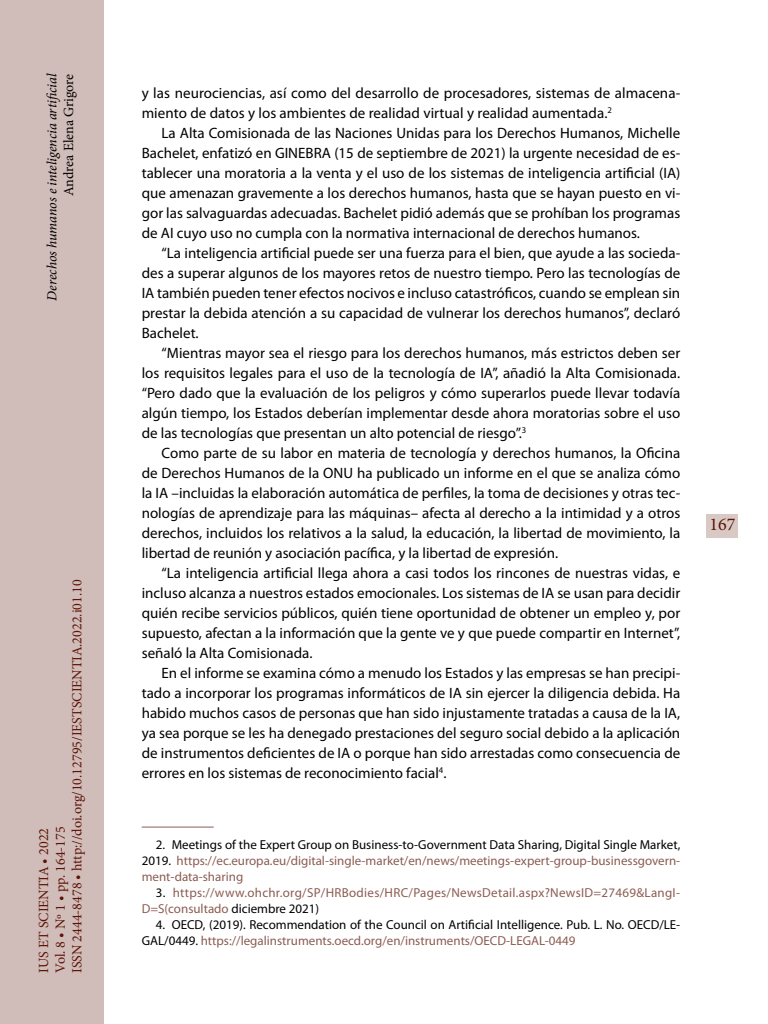
<style>
.page{position:relative;width:768px;height:1024px;background:#fff}
.page>*{position:absolute;margin:0;border:0;box-sizing:border-box;transform-origin:0 0}
.t1{font:18px "Minion Pro";color:#5d1305}
._00_bsc{font:15px/20px "Myriad Pro";color:#000;text-align:justify}
.t2{font:14px/16.8px "Minion Pro";color:#5d1305}
.t3{font:italic 14px "Minion Pro";letter-spacing:-.005em;color:#000}
.t4{font:14px "Minion Pro";letter-spacing:-.005em;color:#000}
.zz_notas{font:13px/16px "Myriad Pro";color:#8c5c52;text-align:justify}
.zz_notas-2{font:13px/16px "Myriad Pro";color:#000}
.zz_notas-3{font:13px/16px "Myriad Pro";letter-spacing:.025em;color:#8c5c52}
.s1{color:#000}
.s2{color:#8c5c52}
</style>
<div class="page">
<hr style="left:142px;top:827px;width:72px;height:1px;background:#8c5c52">
<div style="left:0;top:0;width:103px;height:1024px;background:#d0bcb9"></div>
<div style="left:707px;top:514px;width:31px;height:24px;background:#d9c9c5"></div>
<p class="t3" style="left:42px;top:301px;width:228px;rotate:-90deg">Derechos humanos e inteligencia artificial</p>
<p class="t4" style="left:59px;top:196px;width:124px;rotate:-90deg">Andrea Elena Grigore</p>
<p class="t2" style="left:35px;top:973px;width:395px;rotate:-90deg">IUS ET SCIENTIA • 2022<br>Vol. 8 • Nº 1 • pp. 164-175<br>ISSN 2444-8478 • http://doi.org/10.12795/IESTSCIENTIA.2022.i01.10</p>
<p class="_00_bsc" style="left:142px;top:83px;width:540px">y las neurociencias, así como del desarrollo de procesadores, sistemas de almacena&shy;miento de datos y los ambientes de realidad virtual y realidad aumentada.<sup>2</sup></p>
<p class="_00_bsc" style="left:142px;top:123px;width:540px;text-indent:20px">La Alta Comisionada de las Naciones Unidas para los Derechos Humanos, Michelle Bachelet, enfatizó en GINEBRA (15 de septiembre de 2021) la urgente necesidad de es&shy;tablecer una moratoria a la venta y el uso de los sistemas de inteligencia artificial (IA) que amenazan gravemente a los derechos humanos, hasta que se hayan puesto en vi&shy;gor las salvaguardas adecuadas. Bachelet pidió además que se prohíban los programas de AI cuyo uso no cumpla con la normativa internacional de derechos humanos.</p>
<p class="_00_bsc" style="left:142px;top:243px;width:540px;text-indent:20px">“La inteligencia artificial puede ser una fuerza para el bien, que ayude a las socieda&shy;des a superar algunos de los mayores retos de nuestro tiempo. Pero las tecnologías de IA también pueden tener efectos nocivos e incluso catastróficos, cuando se emplean sin prestar la debida atención a su capacidad de vulnerar los derechos humanos”, declaró Bachelet.</p>
<p class="_00_bsc" style="left:142px;top:343px;width:540px;text-indent:20px">“Mientras mayor sea el riesgo para los derechos humanos, más estrictos deben ser los requisitos legales para el uso de la tecnología de IA”, añadió la Alta Comisionada. “Pero dado que la evaluación de los peligros y cómo superarlos puede llevar todavía algún tiempo, los Estados deberían implementar desde ahora moratorias sobre el uso de las tecnologías que presentan un alto potencial de riesgo”.<sup>3</sup></p>
<p class="_00_bsc" style="left:142px;top:443px;width:540px;text-indent:20px">Como parte de su labor en materia de tecnología y derechos humanos, la Oficina de Derechos Humanos de la ONU ha publicado un informe en el que se analiza cómo la IA –incluidas la elaboración automática de perfiles, la toma de decisiones y otras tec&shy;nologías de aprendizaje para las máquinas– afecta al derecho a la intimidad y a otros derechos, incluidos los relativos a la salud, la educación, la libertad de movimiento, la libertad de reunión y asociación pacífica, y la libertad de expresión.</p>
<p class="_00_bsc" style="left:142px;top:563px;width:540px;text-indent:20px">“La inteligencia artificial llega ahora a casi todos los rincones de nuestras vidas, e incluso alcanza a nuestros estados emocionales. Los sistemas de IA se usan para decidir quién recibe servicios públicos, quién tiene oportunidad de obtener un empleo y, por supuesto, afectan a la información que la gente ve y que puede compartir en Internet”, señaló la Alta Comisionada.</p>
<p class="_00_bsc" style="left:142px;top:663px;width:540px;text-indent:20px">En el informe se examina cómo a menudo los Estados y las empresas se han precipi&shy;tado a incorporar los programas informáticos de IA sin ejercer la diligencia debida. Ha habido muchos casos de personas que han sido injustamente tratadas a causa de la IA, ya sea porque se les ha denegado prestaciones del seguro social debido a la aplicación de instrumentos deficientes de IA o porque han sido arrestadas como consecuencia de errores en los sistemas de reconocimiento facial<sup>4</sup>.</p>
<p class="zz_notas" style="left:142px;top:836px;width:540px;text-indent:14px"><span class="s1">2. Meetings of the Expert Group on Business-to-Government Data Sharing, Digital Single Market, 2019.</span> https://ec.europa.eu/digital-single-market/en/news/meetings-expert-group-businessgovern&shy;ment-data-sharing</p>
<p class="zz_notas-3" style="left:142px;top:884px;width:540px;text-indent:14px"><span class="s1">3.</span> https://www.ohchr.org/SP/HRBodies/HRC/Pages/NewsDetail.aspx?NewsID=27469&amp;LangI-<br>D=S(consultado <span class="s1">diciembre 2021)</span></p>
<p class="zz_notas-2" style="left:142px;top:916px;width:540px;text-indent:14px">4. OECD, (2019). Recommendation of the Council on Artificial Intelligence. Pub. L. No. OECD/LE-<br>GAL/0449. <span class="s2">https://legalinstruments.oecd.org/en/instruments/OECD-LEGAL-0449</span></p>
<p class="t1" style="left:709px;top:512px;width:27px">167</p>
</div>
